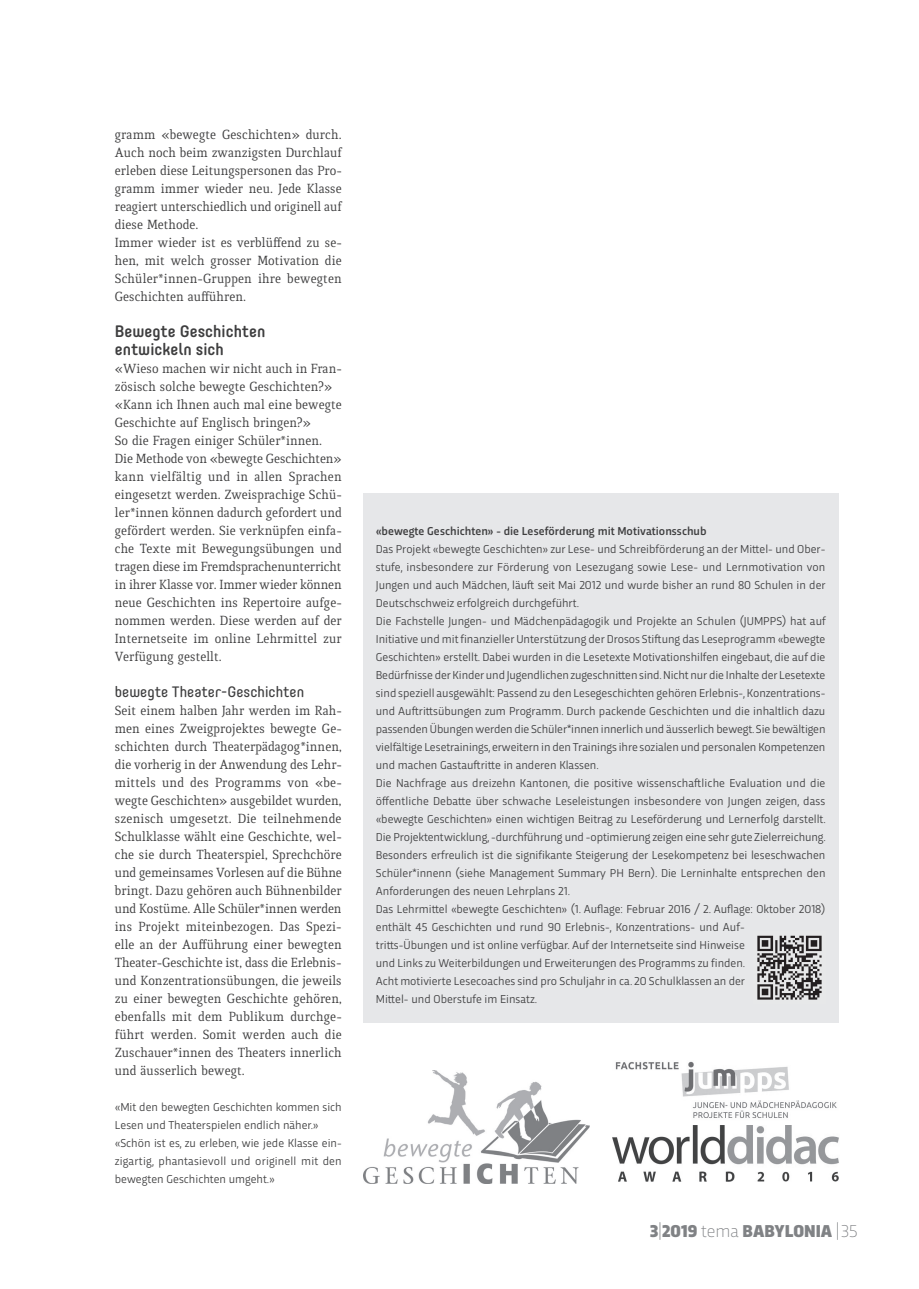
<style>
.page{position:relative;width:919px;height:1289px;background:#fff}
.page>*{position:absolute;margin:0;border:0;box-sizing:border-box;transform-origin:0 0}
.t1{font:900 18px "Trasandina";color:#808285}
.t2{font:500 16.5px/18px "Core Mellow 55";color:#3e3e3f}
.t3{font:15px "Core Mellow 45";color:#3e3e3f}
.t4{font:14.25px/18px "Quiroga Serif Pro";color:#3e3e3f}
.t5{font:12px/18px "Trasandina";color:#3e3e3f}
.t6{font:500 12px "Trasandina";color:#3e3e3f}
.s1{font-weight:200}
</style>
<div class="page">
<div style="left:363px;top:493px;width:475px;height:529px;background:#e6e7e9"></div>
<img style="left:757px;top:935px;width:65px;height:65px">
<img style="left:363px;top:1070px;width:227px;height:113px">
<img style="left:612px;top:1125px;width:227px;height:56px">
<img style="left:615px;top:1061px;width:222px;height:57px">
<p class="t4" style="left:115px;top:125px;width:228px">gramm «bewegte Geschichten» durch.<br>Auch noch beim zwanzigsten Durchlauf erleben diese Leitungspersonen das Pro&shy;gramm immer wieder neu. Jede Klasse reagiert unterschiedlich und originell auf diese Methode.<br>Immer wieder ist es verblüffend zu se&shy;hen, mit welch grosser Motivation die Schüler*innen-Gruppen ihre bewegten Geschichten aufführen.</p>
<h2 class="t2" style="left:115px;top:321px;width:152px">Bewegte Geschichten entwickeln sich</h2>
<p class="t4" style="left:115px;top:359px;width:228px">«Wieso machen wir nicht auch in Fran&shy;zösisch solche bewegte Geschichten?» «Kann ich Ihnen auch mal eine bewegte Geschichte auf Englisch bringen?»<br>So die Fragen einiger Schüler*innen.<br>Die Methode von «bewegte Geschichten» kann vielfältig und in allen Sprachen eingesetzt werden. Zweisprachige Schü&shy;ler*innen können dadurch gefordert und gefördert werden. Sie verknüpfen einfa&shy;che Texte mit Bewegungsübungen und tragen diese im Fremdsprachenunterricht in ihrer Klasse vor. Immer wieder können neue Geschichten ins Repertoire aufge&shy;nommen werden. Diese werden auf der Internetseite im online Lehrmittel zur Verfügung gestellt.</p>
<p class="t3" style="left:115px;top:680px;width:191px">bewegte Theater-Geschichten</p>
<p class="t4" style="left:115px;top:701px;width:228px;text-align:justify">Seit einem halben Jahr werden im Rah&shy;men eines Zweigprojektes bewegte Ge&shy;schichten durch Theaterpädagog*innen, die vorherig in der Anwendung des Lehr&shy;mittels und des Programms von «be&shy;wegte Geschichten» ausgebildet wurden, szenisch umgesetzt. Die teilnehmende Schulklasse wählt eine Geschichte, wel&shy;che sie durch Theaterspiel, Sprechchöre und gemeinsames Vorlesen auf die Bühne bringt. Dazu gehören auch Bühnenbilder und Kostüme. Alle Schüler*innen werden ins Projekt miteinbezogen. Das Spezi&shy;elle an der Aufführung einer bewegten Theater-Geschichte ist, dass die Erlebnis&shy;und Konzentrationsübungen, die jeweils zu einer bewegten Geschichte gehören, ebenfalls mit dem Publikum durchge&shy;führt werden. Somit werden auch die Zuschauer*innen des Theaters innerlich und äusserlich bewegt.</p>
<p class="t5" style="left:115px;top:1097px;width:228px">«Mit den bewegten Geschichten kommen sich Lesen und Theaterspielen endlich näher.» «Schön ist es, zu erleben, wie jede Klasse ein&shy;zigartig, phantasievoll und originell mit den bewegten Geschichten umgeht.»</p>
<p class="t6" style="left:376px;top:522px;width:332px">«bewegte Geschichten» - die Leseförderung mit Motivationsschub</p>
<p class="t5" style="left:376px;top:539px;width:451px">Das Projekt «bewegte Geschichten» zur Lese- und Schreibförderung an der Mittel- und Ober&shy;stufe, insbesondere zur Förderung von Lesezugang sowie Lese- und Lernmotivation von Jungen und auch Mädchen, läuft seit Mai 2012 und wurde bisher an rund 80 Schulen in der Deutschschweiz erfolgreich durchgeführt.<br>Die Fachstelle Jungen- und Mädchenpädagogik und Projekte an Schulen (JUMPPS) hat auf Initiative und mit finanzieller Unterstützung der Drosos Stiftung das Leseprogramm «bewegte Geschichten» erstellt. Dabei wurden in die Lesetexte Motivationshilfen eingebaut, die auf die Bedürfnisse der Kinder und Jugendlichen zugeschnitten sind. Nicht nur die Inhalte der Lesetexte sind speziell ausgewählt: Passend zu den Lesegeschichten gehören Erlebnis-, Konzentrations&shy;und Auftrittsübungen zum Programm. Durch packende Geschichten und die inhaltlich dazu passenden Übungen werden die Schüler*innen innerlich und äusserlich bewegt. Sie bewältigen vielfältige Lesetrainings, erweitern in den Trainings ihre sozialen und personalen Kompetenzen und machen Gastauftritte in anderen Klassen.<br>Die Nachfrage aus dreizehn Kantonen, die positive wissenschaftliche Evaluation und die öffentliche Debatte über schwache Leseleistungen insbesondere von Jungen zeigen, dass «bewegte Geschichten» einen wichtigen Beitrag zu Leseförderung und Lernerfolg darstellt.<br>Die Projektentwicklung, -durchführung und -optimierung zeigen eine sehr gute Zielerreichung.<br>Besonders erfreulich ist die signifikante Steigerung der Lesekompetenz bei leseschwachen Schüler*innenn (siehe Management Summary PH Bern). Die Lerninhalte entsprechen den Anforderungen des neuen Lehrplans 21.<br>Das Lehrmittel «bewegte Geschichten» (1. Auflage: Februar 2016 / 2. Auflage: Oktober 2018) enthält 45 Geschichten und rund 90 Erlebnis-, Konzentrations- und Auf-<br>tritts-Übungen und ist online verfügbar. Auf der Internetseite sind Hinweise<br>und Links zu Weiterbildungen und Erweiterungen des Programms zu finden.<br>Acht motivierte Lesecoaches sind pro Schuljahr in ca. 20 Schulklassen an der<br>Mittel- und Oberstufe im Einsatz.</p>
<h1 class="t1" style="left:650px;top:1218px;width:209px">3<span class="s1">|</span>2019 <span class="s1">tema</span> BABYLONIA <span class="s1">| 35</span></h1>
</div>
